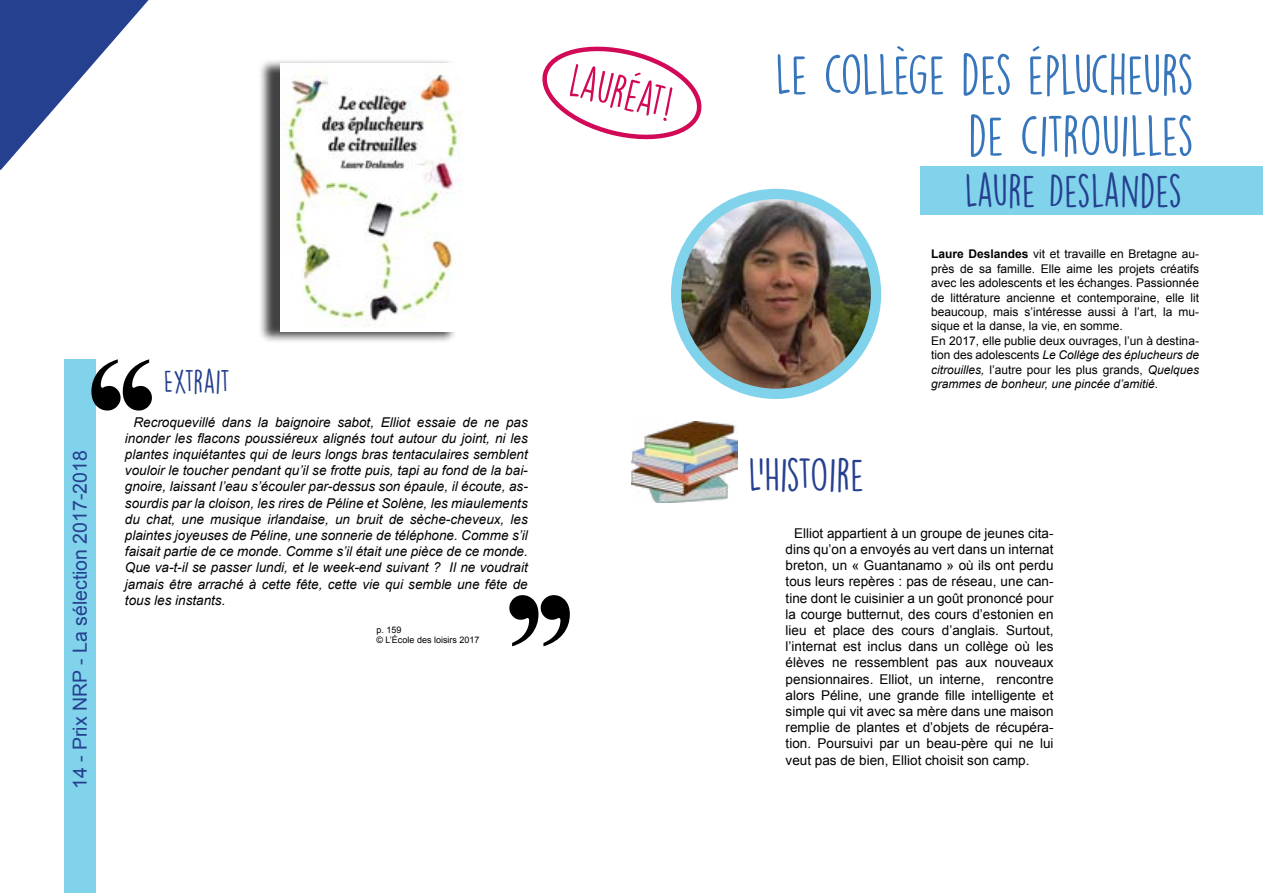
<style>
.page{position:relative;width:1263px;height:893px;background:#fff}
.page>*{position:absolute;margin:0;border:0;box-sizing:border-box;transform-origin:0 0}
.t1{font:700 157.5px "Times New Roman";color:#000}
.t2{font:51px/61.2px "DK Lemon Yellow Sun";letter-spacing:-.03em;color:#3876bb;text-align:right}
.t3{font:42px "DK Lemon Yellow Sun";color:#25408f}
.t4{font:42px "DK Lemon Yellow Sun";color:#d10957}
.t5{font:30px "DK Lemon Yellow Sun";letter-spacing:-.015em;color:#25408f}
.t6{font:19.5px "Arial";color:#25408f}
.t7{font:italic 13.5px/16.2px "Arial";color:#000;text-align:justify}
.t8{font:13.5px/16.2px "Arial";color:#000;text-align:justify}
.t9{font:12px/14.4px "Arial";color:#000}
.t10{font:9px/10.8px "Arial";color:#000}
.s1{font-weight:700}
.s2{font-style:italic}
</style>
<div class="page">
<div style="left:64px;top:359px;width:32px;height:534px;background:#81d3eb"></div>
<img style="left:631px;top:422px;width:107px;height:80px">
<svg style="left:0;top:0;width:149px;height:170px"></svg>
<div style="left:921px;top:166px;width:342px;height:49px;background:#81d3eb"></div>
<img style="left:676px;top:194px;width:200px;height:200px;border-radius:100px">
<div style="left:671px;top:189px;width:210px;height:210px;border:10px solid #81d3eb;border-radius:50%"></div>
<div style="left:258px;top:59px;width:198px;height:285px;background:#000;opacity:.75"></div>
<img style="left:281px;top:64px;width:182px;height:268px">
<svg style="left:542px;top:46px;width:160px;height:94px"></svg>
<h1 class="t1" style="left:80px;top:304px;width:85px">‘‘</h1>
<h3 class="t5" style="left:164px;top:363px;width:68px">EXTRAIT</h3>
<h3 class="t4" style="left:576px;top:55px;width:107px;rotate:14deg">LAURÉAT!</h3>
<h2 class="t2" style="left:775px;top:44px;width:420px">LE COLLÈGE DES ÉPLUCHEURS<br>DE CITROUILLES</h2>
<h3 class="t3" style="left:965px;top:165px;width:219px">LAURE DESLANDES</h3>
<p class="t9" style="left:931px;top:247px;width:269px"><span class="s1">Laure Deslandes</span> vit et travaille en Bretagne au&shy;près de sa famille. Elle aime les projets créatifs avec les adolescents et les échanges. Passionnée de littérature ancienne et contemporaine, elle lit beaucoup, mais s’intéresse aussi à l’art, la mu&shy;sique et la danse, la vie, en somme.<br>En 2017, elle publie deux ouvrages, l’un à destina&shy;tion des adolescents <span class="s2">Le Collège des éplucheurs de citrouilles,</span> l’autre pour les plus grands, <span class="s2">Quelques grammes de bonheur, une pincée d’amitié</span>.</p>
<p class="t7" style="left:125px;top:414px;width:404px;text-indent:9px">Recroquevillé dans la baignoire sabot, Elliot essaie de ne pas inonder les flacons poussiéreux alignés tout autour du joint, ni les plantes inquiétantes qui de leurs longs bras tentaculaires semblent vouloir le toucher pendant qu’il se frotte puis, tapi au fond de la bai&shy;gnoire, laissant l’eau s’écouler par-dessus son épaule, il écoute, as&shy;sourdis par la cloison, les rires de Péline et Solène, les miaulements du chat, une musique irlandaise, un bruit de sèche-cheveux, les plaintes joyeuses de Péline, une sonnerie de téléphone. Comme s’il faisait partie de ce monde. Comme s’il était une pièce de ce monde.<br>Que va-t-il se passer lundi, et le week-end suivant ? Il ne voudrait jamais être arraché à cette fête, cette vie qui semble une fête de tous les instants.</p>
<h3 class="t6" style="left:67px;top:789px;width:340px;rotate:-90deg">14 - Prix NRP - La sélection 2017-2018</h3>
<h3 class="t3" style="left:748px;top:450px;width:118px">L’HISTOIRE</h3>
<p class="t8" style="left:786px;top:525px;width:269px;text-indent:9px">Elliot appartient à un groupe de jeunes cita&shy;dins qu’on a envoyés au vert dans un internat breton, un « Guantanamo » où ils ont perdu tous leurs repères : pas de réseau, une can&shy;tine dont le cuisinier a un goût prononcé pour la courge butternut, des cours d’estonien en lieu et place des cours d’anglais. Surtout, l’internat est inclus dans un collège où les élèves ne ressemblent pas aux nouveaux pensionnaires. Elliot, un interne, rencontre alors Péline, une grande fille intelligente et simple qui vit avec sa mère dans une maison remplie de plantes et d’objets de récupéra&shy;tion. Poursuivi par un beau-père qui ne lui veut pas de bien, Elliot choisit son camp.</p>
<h1 class="t1" style="left:581px;top:701px;width:85px;rotate:-180deg">‘‘</h1>
<p class="t10" style="left:376px;top:624px;width:105px">p. 159<br>© L’école des loisirs 2017</p>
</div>
